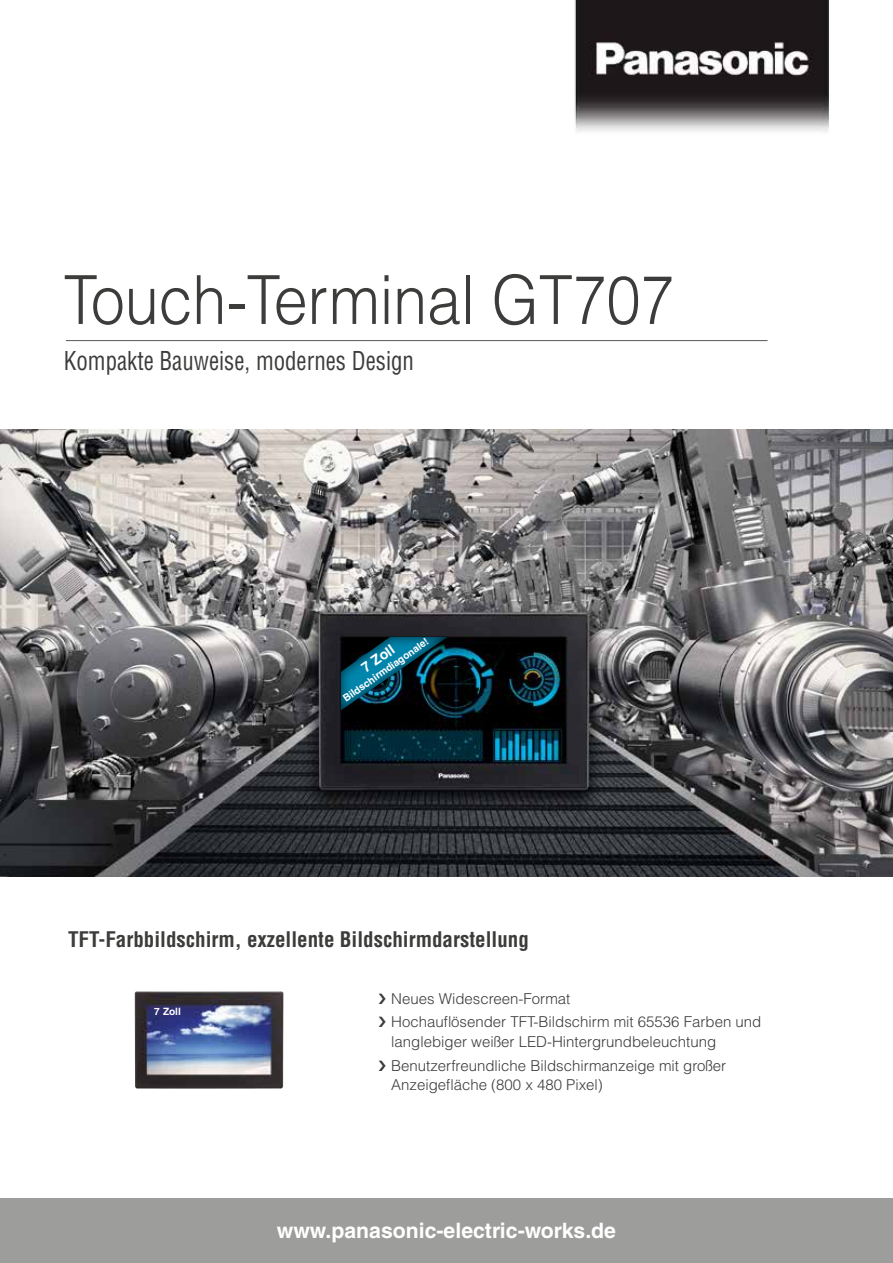
<style>
.page{position:relative;width:893px;height:1263px;background:#fff}
.page>*{position:absolute;margin:0;border:0;box-sizing:border-box;transform-origin:0 0}
.t1{font:300 67.65px "Helvetica LT Std";color:#3c3c3b;scale:.9 1}
.t2{font:condensed 25.35px "Helvetica LT Std";color:#3c3c3b;scale:.9 1}
.t3{font:700 21.3px "Helvetica LT Std";color:#fff}
.t4{font:700 condensed 21px "Helvetica LT Std";color:#3c3c3b}
.t5{font:300 15px/23.7px "Helvetica LT Std";color:#3c3c3b}
.t6{font:700 14.1px "Helvetica LT Std";color:#fff}
.t7{font:700 10.05px "Helvetica LT Std";color:#fff}
</style>
<div class="page">
<img style="left:0;top:430px;width:893px;height:446px">
<img style="left:574px;top:0;width:255px;height:132px">
<div style="left:0;top:1199px;width:893px;height:64px;background:#9d9d9c"></div>
<hr style="left:66px;top:340px;width:701px;height:1px;background:#575756">
<div style="left:338px;top:636px;width:111px;height:77px;background:#000;opacity:.75"></div>
<img style="left:135px;top:991px;width:149px;height:97px">
<h1 class="t1" style="left:64px;top:258px;width:680px">Touch-Terminal GT707</h1>
<h2 class="t2" style="left:64px;top:345px;width:391px">Kompakte Bauweise, modernes Design</h2>
<p class="t7" style="left:340px;top:694px;width:104px;rotate:-35deg">Bildschirmdiagonale!</p>
<p class="t6" style="left:358px;top:662px;width:39px;rotate:-35deg">7 Zoll</p>
<h3 class="t4" style="left:68px;top:926px;width:462px">TFT-Farbbildschirm, exzellente Bildschirmdarstellung</h3>
<p class="t7" style="left:154px;top:1006px;width:28px">7 Zoll</p>
<p class="t5" style="left:391px;top:986px;width:372px">Neues Widescreen-Format<br>Hochauflösender TFT-Bildschirm mit 65536 Farben und</p>
<p class="t5" style="left:391px;top:1030px;width:337px">langlebiger weißer LED-Hintergrundbeleuchtung<br>Benutzerfreundliche Bildschirmanzeige mit großer</p>
<p class="t5" style="left:391px;top:1073px;width:213px">Anzeigefläche (800 x 480 Pixel)</p>
<h3 class="t3" style="left:277px;top:1218px;width:341px">www.panasonic-electric-works.de</h3>
</div>
